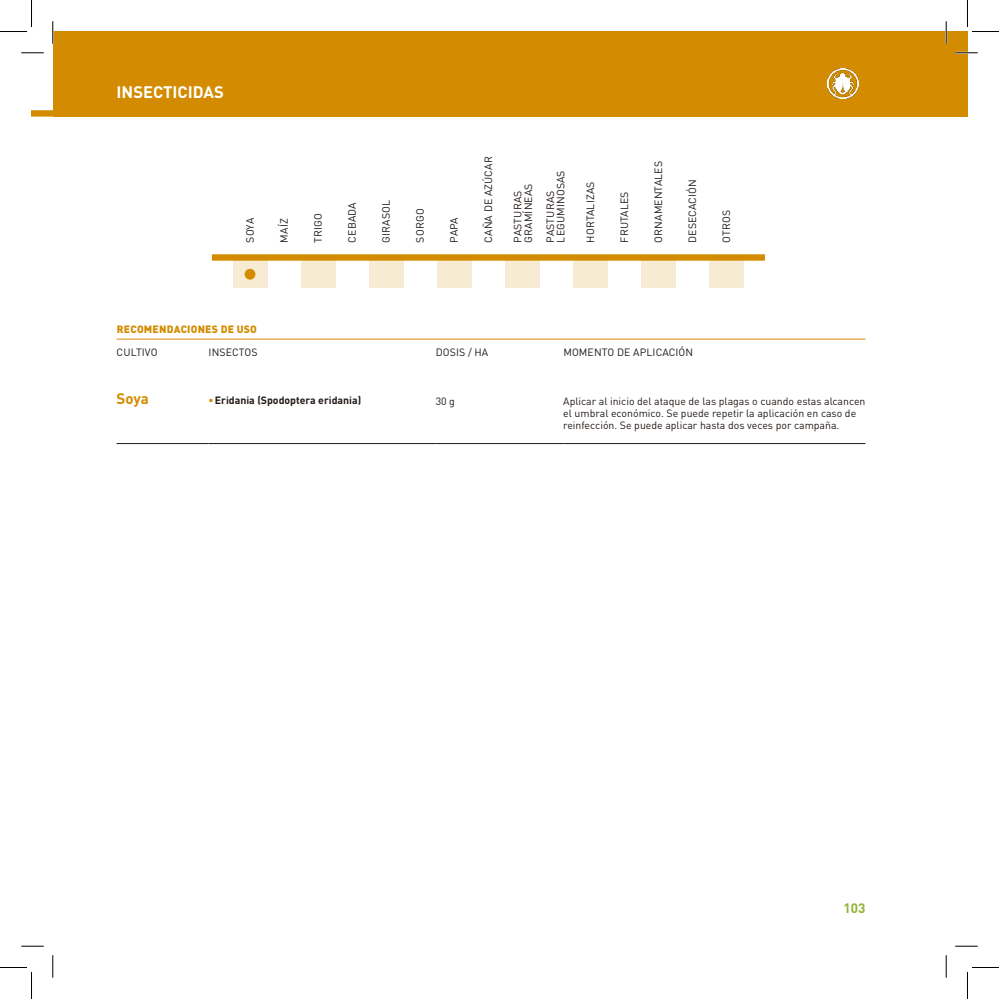
<style>
.page{position:relative;width:999px;height:999px;background:#fff}
.page>*{position:absolute;margin:0;border:0;box-sizing:border-box;transform-origin:0 0}
.t1{font:700 16.5px "DIN Pro";color:#fff}
.t2{font:700 15px "DIN Pro";color:#d38c01}
.t3{font:700 13.5px "DIN Pro";color:#93b434}
.t4{font:10.5px/12px "DIN Pro";color:#211915}
.t5{font:700 10.5px "DIN Pro";color:#211915}
.t6{font:900 10.5px "DIN Pro";letter-spacing:.02em;color:#d38c01}
.s1{color:#d38c01}
</style>
<div class="page">
<hr style="left:117px;top:339px;width:748px;height:1px;background:#d38c01">
<hr style="left:117px;top:443px;width:91px;height:1px;background:#211915">
<hr style="left:208px;top:443px;width:227px;height:1px;background:#211915">
<hr style="left:435px;top:443px;width:128px;height:1px;background:#211915">
<hr style="left:563px;top:443px;width:302px;height:1px;background:#211915">
<div style="left:233px;top:261px;width:34px;height:27px;background:#f7ebd4"></div>
<div style="left:301px;top:261px;width:34px;height:27px;background:#f7ebd4"></div>
<div style="left:369px;top:261px;width:34px;height:27px;background:#f7ebd4"></div>
<div style="left:437px;top:261px;width:34px;height:27px;background:#f7ebd4"></div>
<div style="left:505px;top:261px;width:34px;height:27px;background:#f7ebd4"></div>
<div style="left:573px;top:261px;width:34px;height:27px;background:#f7ebd4"></div>
<div style="left:641px;top:261px;width:34px;height:27px;background:#f7ebd4"></div>
<div style="left:709px;top:261px;width:34px;height:27px;background:#f7ebd4"></div>
<div style="left:212px;top:254px;width:553px;height:7px;background:#d38c01"></div>
<div style="left:244px;top:269px;width:11px;height:10px;background:#d38c01;border-radius:50%"></div>
<div style="left:32px;top:31px;width:935px;height:86px;background:#d38c01"></div>
<img style="left:827px;top:68px;width:31px;height:31px">
<hr style="left:21px;top:52px;width:23px;height:2px;background:#fff">
<hr style="left:955px;top:52px;width:22px;height:2px;background:#fff">
<hr style="left:52px;top:21px;width:2px;height:23px;background:#fff">
<hr style="left:945px;top:21px;width:2px;height:23px;background:#fff">
<svg style="left:21px;top:53px;width:23px;height:1px"></svg>
<svg style="left:955px;top:53px;width:22px;height:1px"></svg>
<svg style="left:21px;top:945px;width:23px;height:1px"></svg>
<svg style="left:955px;top:945px;width:22px;height:1px"></svg>
<svg style="left:53px;top:21px;width:1px;height:23px"></svg>
<svg style="left:53px;top:955px;width:1px;height:22px"></svg>
<svg style="left:945px;top:21px;width:1px;height:23px"></svg>
<svg style="left:945px;top:955px;width:1px;height:22px"></svg>
<svg style="left:0;top:0;width:32px;height:32px"></svg>
<svg style="left:0;top:967px;width:32px;height:31px"></svg>
<svg style="left:967px;top:0;width:31px;height:32px"></svg>
<svg style="left:967px;top:967px;width:31px;height:31px"></svg>
<h1 class="t1" style="left:117px;top:78px;width:109px">INSECTICIDAS</h1>
<p class="t4" style="left:243px;top:242px;width:26px;rotate:-90deg">SOYA</p>
<p class="t4" style="left:277px;top:242px;width:26px;rotate:-90deg">MAÍZ</p>
<p class="t4" style="left:311px;top:242px;width:31px;rotate:-90deg">TRIGO</p>
<p class="t4" style="left:345px;top:242px;width:42px;rotate:-90deg">CEBADA</p>
<p class="t4" style="left:379px;top:242px;width:44px;rotate:-90deg">GIRASOL</p>
<p class="t4" style="left:413px;top:242px;width:35px;rotate:-90deg">SORGO</p>
<p class="t4" style="left:447px;top:242px;width:27px;rotate:-90deg">PAPA</p>
<p class="t4" style="left:482px;top:242px;width:88px;rotate:-90deg">CAÑA DE AZÚCAR</p>
<p class="t4" style="left:512px;top:242px;width:61px;line-height:10.5px;rotate:-90deg">PASTURAS<br>GRAMÍNEAS</p>
<p class="t4" style="left:544px;top:242px;width:74px;line-height:10.5px;rotate:-90deg">PASTURAS<br>LEGUMINOSAS</p>
<p class="t4" style="left:584px;top:242px;width:62px;rotate:-90deg">HORTALIZAS</p>
<p class="t4" style="left:618px;top:242px;width:52px;rotate:-90deg">FRUTALES</p>
<p class="t4" style="left:652px;top:242px;width:83px;rotate:-90deg">ORNAMENTALES</p>
<p class="t4" style="left:686px;top:242px;width:64px;rotate:-90deg">DESECACIÓN</p>
<p class="t4" style="left:720px;top:242px;width:34px;rotate:-90deg">OTROS</p>
<p class="t6" style="left:117px;top:320px;width:142px">RECOMENDACIONES DE USO</p>
<p class="t4" style="left:117px;top:346px;width:42px">CULTIVO</p>
<p class="t4" style="left:208px;top:346px;width:50px">INSECTOS</p>
<p class="t4" style="left:435px;top:346px;width:54px">DOSIS / HA</p>
<p class="t4" style="left:563px;top:346px;width:131px">MOMENTO DE APLICACIÓN</p>
<h2 class="t2" style="left:117px;top:386px;width:34px">Soya</h2>
<p class="t5" style="left:208px;top:391px;width:154px"><span class="s1">•</span>Eridania (Spodoptera eridania)</p>
<p class="t4" style="left:435px;top:394px;width:21px">30 g</p>
<p class="t4" style="left:563px;top:394px;width:304px">Aplicar al inicio del ataque de las plagas o cuando estas alcancen el umbral económico. Se puede repetir la aplicación en caso de reinfección. Se puede aplicar hasta dos veces por campaña.</p>
<p class="t3" style="left:843px;top:896px;width:23px">103</p>
</div>
